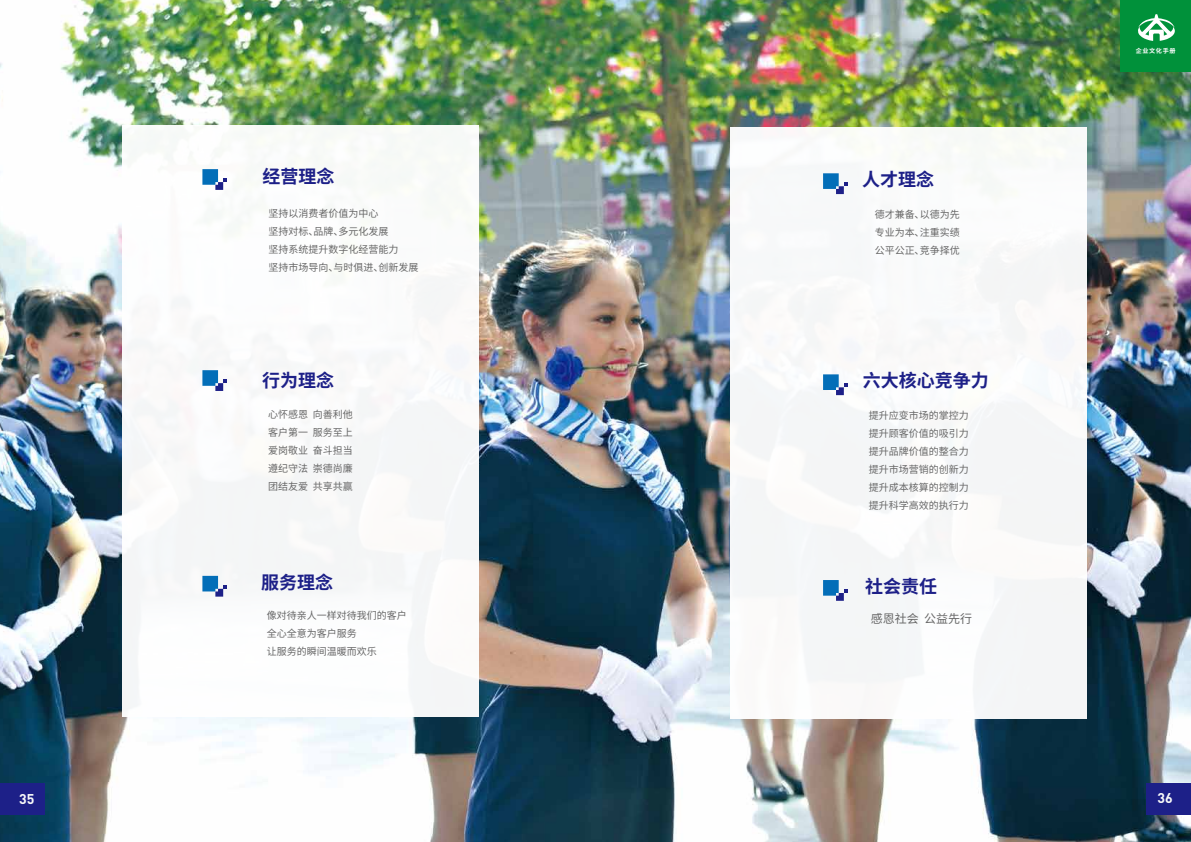
<style>
.page{position:relative;width:1191px;height:842px;background:#fff}
.page>*{position:absolute;margin:0;border:0;box-sizing:border-box;transform-origin:0 0}
.t1{font:700 18px "Source Han Sans CN";color:#1d2088}
.t2{font:700 14px "DIN";color:#f7f8f8}
.t3{font:12px "Source Han Sans CN";color:#666}
.t4{font:10px/18px "Source Han Sans CN";color:#666;text-align:justify}
.t5{font:700 6.1px "Source Han Sans CN";letter-spacing:.1em;color:#fff}
</style>
<div class="page">
<img style="left:0;top:0;width:1191px;height:842px">
<div style="left:122px;top:125px;width:357px;height:592px;background:#fff"></div>
<div style="left:730px;top:127px;width:356px;height:592px;background:#f8f9f9"></div>
<div style="left:1120px;top:0;width:71px;height:71px;background:#00913a"></div>
<svg style="left:1138px;top:14px;width:37px;height:27px"></svg>
<svg style="left:202px;top:169px;width:25px;height:21px"></svg>
<svg style="left:202px;top:370px;width:25px;height:21px"></svg>
<svg style="left:202px;top:576px;width:25px;height:21px"></svg>
<svg style="left:823px;top:173px;width:24px;height:21px"></svg>
<svg style="left:823px;top:374px;width:24px;height:21px"></svg>
<svg style="left:823px;top:580px;width:24px;height:21px"></svg>
<div style="left:0;top:783px;width:45px;height:31px;background:#1d2088"></div>
<div style="left:1146px;top:783px;width:45px;height:31px;background:#1d2088"></div>
<h1 class="t1" style="left:262px;top:166px;width:73px">经营理念</h1>
<p class="t4" style="left:268px;top:204px;width:151px;text-align:left">坚持以消费者价值为中心<br>坚持对标、品牌、多元化发展<br>坚持系统提升数字化经营能力<br>坚持市场导向、与时俱进、创新发展</p>
<h1 class="t1" style="left:862px;top:170px;width:73px">人才理念</h1>
<p class="t4" style="left:874px;top:206px;width:86px">德才兼备、以德为先专业为本、注重实绩公平公正、竞争择优</p>
<h1 class="t1" style="left:262px;top:370px;width:73px">行为理念</h1>
<h1 class="t1" style="left:863px;top:370px;width:127px">六大核心竞争力</h1>
<p class="t4" style="left:268px;top:406px;width:86px">心怀感恩 向善利他客户第一 服务至上爱岗敬业 奋斗担当遵纪守法 崇德尚廉团结友爱 共享共赢</p>
<h1 class="t1" style="left:261px;top:572px;width:73px">服务理念</h1>
<p class="t4" style="left:267px;top:606px;width:141px;text-align:left">像对待亲人一样对待我们的客户全心全意为客户服务<br>让服务的瞬间温暖而欢乐</p>
<p class="t4" style="left:869px;top:406px;width:101px">提升应变市场的掌控力提升顾客价值的吸引力提升品牌价值的整合力提升市场营销的创新力提升成本核算的控制力提升科学高效的执行力</p>
<h1 class="t1" style="left:865px;top:577px;width:73px">社会责任</h1>
<p class="t3" style="left:870px;top:612px;width:103px">感恩社会 公益先行</p>
<p class="t5" style="left:1135px;top:47px;width:41px">企业文化手册</p>
<h2 class="t2" style="left:19px;top:790px;width:17px">35</h2>
<h2 class="t2" style="left:1157px;top:789px;width:17px">36</h2>
</div>
